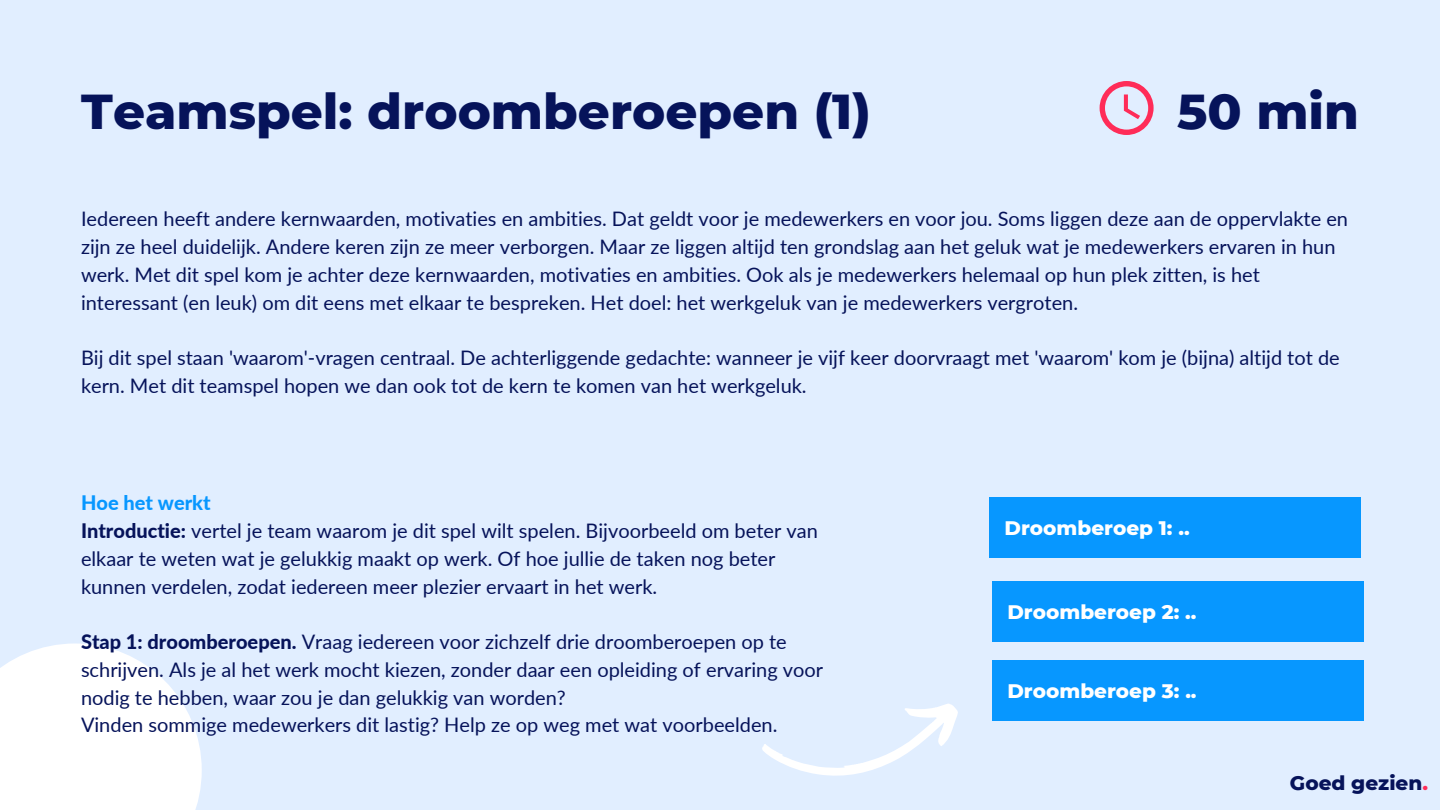
<style>
.page{position:relative;width:1440px;height:810px;background:#e1eeff}
.page>*{position:absolute;margin:0;border:0;box-sizing:border-box;transform-origin:0 0}
.t1{font:800 50px "Montserrat";color:#06135a}
.t2{font:20px/27.8px "Lato";color:#06135a}
.t3{font:800 20px "Montserrat";color:#fff}
.t4{font:800 20px "Montserrat";color:#06135a}
.s1{font-weight:800;color:#0797ff}
.s2{font-weight:800}
.s3{color:#ff2c58}
</style>
<div class="page">
<div style="left:0;top:644px;width:202px;height:166px;background:#fff"></div>
<svg style="left:1100px;top:81px;width:54px;height:54px"></svg>
<div style="left:990px;top:497px;width:371px;height:61px;background:#0797ff"></div>
<div style="left:993px;top:581px;width:371px;height:61px;background:#0797ff"></div>
<div style="left:993px;top:660px;width:371px;height:61px;background:#0797ff"></div>
<svg style="left:762px;top:703px;width:196px;height:73px"></svg>
<h1 class="t1" style="left:81px;top:81px;width:791px">Teamspel: droomberoepen (1)</h1>
<h1 class="t1" style="left:1177px;top:81px;width:183px">50 min</h1>
<p class="t2" style="left:81px;top:205px;width:1269px">Iedereen heeft andere kernwaarden, motivaties en ambities. Dat geldt voor je medewerkers en voor jou. Soms liggen deze aan de oppervlakte en zijn ze heel duidelijk. Andere keren zijn ze meer verborgen. Maar ze liggen altijd ten grondslag aan het geluk wat je medewerkers ervaren in hun werk. Met dit spel kom je achter deze kernwaarden, motivaties en ambities. Ook als je medewerkers helemaal op hun plek zitten, is het interessant (en leuk) om dit eens met elkaar te bespreken. Het doel: het werkgeluk van je medewerkers vergroten.</p>
<p class="t2" style="left:81px;top:343px;width:1260px">Bij dit spel staan 'waarom'-vragen centraal. De achterliggende gedachte: wanneer je vijf keer doorvraagt met 'waarom' kom je (bijna) altijd tot de kern. Met dit teamspel hopen we dan ook tot de kern te komen van het werkgeluk.</p>
<p class="t2" style="left:81px;top:489px;width:738px"><span class="s1">Hoe het werkt<br></span><span class="s2">Introductie:</span> vertel je team waarom je dit spel wilt spelen. Bijvoorbeeld om beter van elkaar te weten wat je gelukkig maakt op werk. Of hoe jullie de taken nog beter kunnen verdelen, zodat iedereen meer plezier ervaart in het werk.</p>
<p class="t2" style="left:81px;top:627px;width:744px"><span class="s2">Stap 1: droomberoepen.</span> Vraag iedereen voor zichzelf drie droomberoepen op te schrijven. Als je al het werk mocht kiezen, zonder daar een opleiding of ervaring voor nodig te hebben, waar zou je dan gelukkig van worden?<br>Vinden sommige medewerkers dit lastig? Help ze op weg met wat voorbeelden.</p>
<p class="t3" style="left:1005px;top:515px;width:187px">Droomberoep 1: ..</p>
<p class="t3" style="left:1007px;top:600px;width:191px">Droomberoep 2: ..</p>
<p class="t3" style="left:1007px;top:678px;width:191px">Droomberoep 3: ..</p>
<p class="t4" style="left:1290px;top:770px;width:140px">Goed gezien<span class="s3">.</span></p>
</div>
